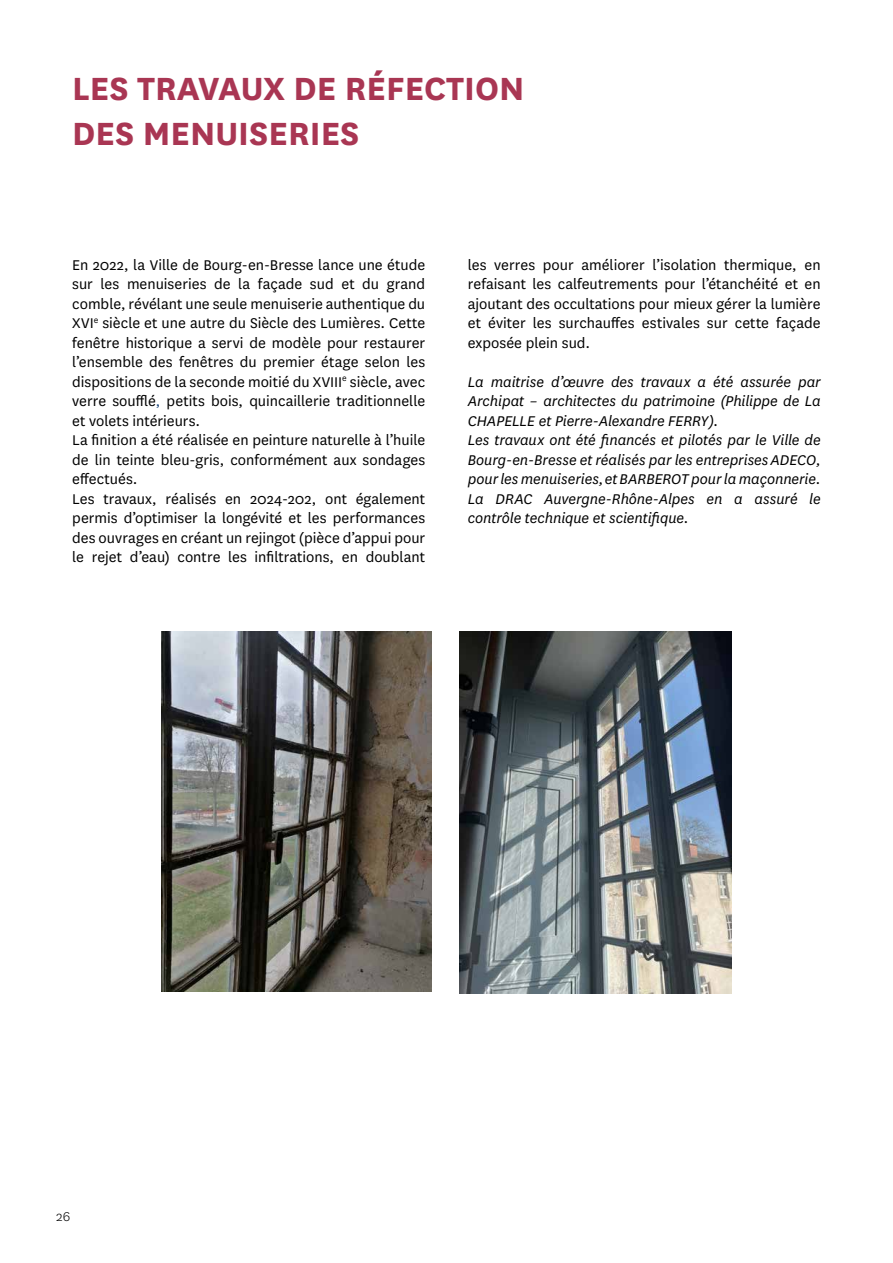
<style>
.page{position:relative;width:893px;height:1263px;background:#fff}
.page>*{position:absolute;margin:0;border:0;box-sizing:border-box;transform-origin:0 0}
.t1{font:700 37.5px/45px "National";color:#a93653}
.t2{font:16.5px/19.5px "National";color:#000}
.t3{font:italic 16.5px/19.5px "National";letter-spacing:-.005em;color:#000}
.t4{font:300 15px "National";color:#000}
.s1{color:#1f497d}
</style>
<div class="page">
<img style="left:460px;top:631px;width:271px;height:362px">
<img style="left:162px;top:631px;width:270px;height:360px">
<h1 class="t1" style="left:72px;top:64px;width:454px">LES TRAVAUX DE RÉFECTION<br>DES MENUISERIES</h1>
<p class="t2" style="left:72px;top:254px;width:354px">En 2022, la Ville de Bourg-en-Bresse lance une étude sur les menuiseries de la façade sud et du grand comble, révélant une seule menuiserie authentique du XVI<sup>e</sup> siècle et une autre du Siècle des Lumières. Cette fenêtre historique a servi de modèle pour restaurer l’ensemble des fenêtres du premier étage selon les dispositions de la seconde moitié du XVIII<sup>e</sup> siècle, avec verre soufflé<span class="s1">,</span> petits bois, quincaillerie traditionnelle et volets intérieurs.<br>La finition a été réalisée en peinture naturelle à l’huile de lin teinte bleu-gris, conformément aux sondages effectués.<br>Les travaux, réalisés en 2024-202, ont également permis d’optimiser la longévité et les performances des ouvrages en créant un rejingot (pièce d’appui pour le rejet d’eau) contre les infiltrations, en doublant</p>
<p class="t2" style="left:468px;top:254px;width:354px;text-align:justify">les verres pour améliorer l’isolation thermique, en refaisant les calfeutrements pour l’étanchéité et en ajoutant des occultations pour mieux gérer la lumière et éviter les surchauffes estivales sur cette façade exposée plein sud.</p>
<p class="t3" style="left:468px;top:371px;width:354px">La maitrise d’œuvre des travaux a été assurée par Archipat – architectes du patrimoine (Philippe de La CHAPELLE et Pierre-Alexandre FERRY).<br>Les travaux ont été financés et pilotés par le Ville de Bourg-en-Bresse et réalisés par les entreprises ADECO, pour les menuiseries, et BARBEROT pour la maçonnerie.<br>La DRAC Auvergne-Rhône-Alpes en a assuré le contrôle technique et scientifique.</p>
<p class="t4" style="left:56px;top:1207px;width:15px">26</p>
</div>
